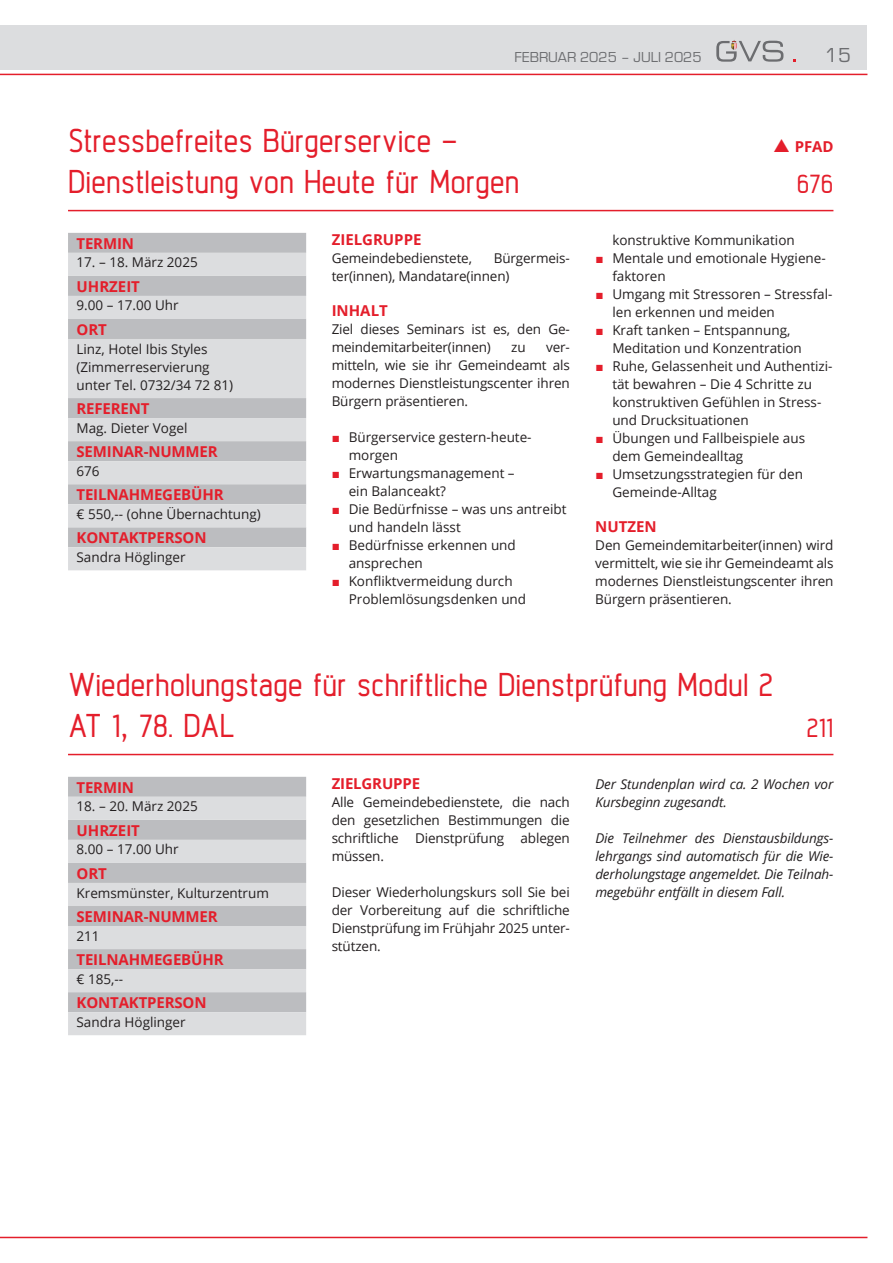
<style>
.page{position:relative;width:893px;height:1263px;background:#fff}
.page>*{position:absolute;margin:0;border:0;box-sizing:border-box;transform-origin:0 0}
.t1{font:500 33px/40.5px "Intropol";letter-spacing:-.005em;color:#e41e2b}
.t2{font:500 27px "Intropol";letter-spacing:-.01em;color:#e41e2b}
.t3{font:21px "Eurostile";color:#6c6d70}
.t4{font:700 15px "Open Sans";letter-spacing:-.01em;color:#e41e2b}
.t5{font:15px "Eurostile";color:#6c6d70}
.t6{font:13.5px/18px "Open Sans";color:#231f20}
.t7{font:italic 13.5px/18px "Open Sans";letter-spacing:-.01em;color:#231f20}
.s1{font-family:"Times New Roman";color:#e41e2b}
.s2{font-family:"Scala Sans Pro";font-weight:400}
</style>
<div class="page">
<div style="left:0;top:26px;width:867px;height:44px;background:#dcdddf"></div>
<hr style="left:0;top:74px;width:867px;height:1px;background:#e41e2b">
<hr style="left:0;top:1237px;width:867px;height:1px;background:#e41e2b">
<svg style="left:716px;top:40px;width:67px;height:22px"></svg>
<hr style="left:68px;top:210px;width:765px;height:1px;background:#e41e2b">
<div style="left:68px;top:233px;width:238px;height:20px;background:#bcbdc0"></div>
<svg style="left:68px;top:253px;width:238px;height:317px;background:#d0d1d3"></svg>
<hr style="left:68px;top:754px;width:765px;height:1px;background:#e41e2b">
<div style="left:68px;top:777px;width:238px;height:20px;background:#bcbdc0"></div>
<svg style="left:68px;top:797px;width:238px;height:238px;background:#cecfd2"></svg>
<h1 class="t1" style="left:68px;top:120px;width:391px">Stressbefreites Bürgerservice –</h1>
<p class="t5" style="left:515px;top:47px;width:189px">FEBRUAR 2025 – JULI 2025</p>
<h3 class="t3" style="left:825px;top:40px;width:27px">15</h3>
<p class="t4" style="left:795px;top:136px;width:40px">PFAD</p>
<h1 class="t1" style="left:68px;top:160px;width:453px">Dienstleistung von Heute für Morgen</h1>
<h2 class="t2" style="left:797px;top:168px;width:38px">676</h2>
<p class="t4" style="left:77px;top:233px;width:59px">TERMIN</p>
<p class="t6" style="left:77px;top:253px;width:123px">17. – 18. März 2025</p>
<p class="t4" style="left:77px;top:276px;width:65px">UHRZEIT</p>
<p class="t6" style="left:77px;top:296px;width:104px">9.00 – 17.00 Uhr</p>
<p class="t4" style="left:77px;top:319px;width:32px">ORT</p>
<p class="t6" style="left:77px;top:339px;width:158px">Linz, Hotel Ibis Styles (Zimmerreservierung unter Tel. 0732/34 72 81)</p>
<p class="t4" style="left:77px;top:398px;width:75px">REFERENT</p>
<p class="t6" style="left:77px;top:418px;width:112px">Mag. Dieter Vogel</p>
<p class="t4" style="left:77px;top:441px;width:143px">SEMINAR-NUMMER</p>
<p class="t6" style="left:77px;top:461px;width:25px">676</p>
<p class="t4" style="left:77px;top:484px;width:149px">TEILNAHMEGEBÜHR</p>
<p class="t6" style="left:77px;top:504px;width:186px">€ 550,-- (ohne Übernachtung)</p>
<p class="t4" style="left:77px;top:527px;width:132px">KONTAKTPERSON</p>
<p class="t6" style="left:77px;top:548px;width:111px">Sandra Höglinger</p>
<p class="t4" style="left:332px;top:229px;width:91px">ZIELGRUPPE</p>
<p class="t6" style="left:332px;top:249px;width:142px">Gemeindebedienstete,</p>
<p class="t6" style="left:612px;top:231px;width:184px">konstruktive Kommunikation</p>
<p class="t6" style="left:612px;top:249px;width:215px;text-indent:-17px"><span class="s1">■</span> Mentale und emotionale Hygiene&shy;faktoren</p>
<p class="t6" style="left:612px;top:285px;width:222px;text-indent:-17px"><span class="s1">■</span> Umgang mit Stressoren – Stressfal&shy;len erkennen und meiden</p>
<p class="t6" style="left:612px;top:321px;width:191px;text-indent:-17px"><span class="s1">■</span> Kraft tanken – Entspannung,<br>Meditation und Konzentration</p>
<p class="t6" style="left:612px;top:356px;width:222px;text-indent:-17px"><span class="s1">■</span> Ruhe, Gelassenheit und Authentizi&shy;tät bewahren – Die 4 Schritte zu konstruktiven Gefühlen in Stress&shy;und Drucksituationen</p>
<p class="t6" style="left:612px;top:428px;width:194px;text-indent:-17px"><span class="s1">■</span> Übungen und Fallbeispiele aus dem Gemeindealltag</p>
<p class="t6" style="left:612px;top:464px;width:192px;text-indent:-17px"><span class="s1">■</span> Umsetzungsstrategien für den<br>Gemeinde-Alltag</p>
<p class="t4" style="left:595px;top:516px;width:63px">NUTZEN</p>
<p class="t6" style="left:595px;top:536px;width:240px;text-align:justify">Den Gemeindemitarbeiter(innen) wird vermittelt, wie sie ihr Gemeindeamt als modernes Dienstleistungscenter ihren Bürgern präsentieren.</p>
<p class="t6" style="left:332px;top:249px;width:240px;text-indent:162px">Bürgermeis&shy;ter(innen), Mandatare(innen)</p>
<p class="t4" style="left:332px;top:300px;width:58px">INHALT</p>
<p class="t6" style="left:332px;top:320px;width:240px">Ziel dieses Seminars ist es, den Ge&shy;meindemitarbeiter(innen)</p>
<p class="t6" style="left:332px;top:338px;width:240px;text-align:justify;text-indent:214px">ver&shy;mitteln, wie sie ihr Gemeindeamt als modernes Dienstleistungscenter ihren Bürgern präsentieren.</p>
<p class="t6" style="left:349px;top:428px;width:184px;text-indent:-17px"><span class="s1">■</span> Bürgerservice gestern-heute&shy;morgen</p>
<p class="t6" style="left:349px;top:464px;width:167px;text-indent:-17px"><span class="s1">■</span> Erwartungsmanagement – ein Balanceakt?</p>
<p class="t6" style="left:349px;top:500px;width:219px;text-indent:-17px"><span class="s1">■</span> Die Bedürfnisse – was uns antreibt und handeln lässt</p>
<p class="t6" style="left:349px;top:536px;width:169px;text-indent:-17px"><span class="s1">■</span> Bedürfnisse erkennen und ansprechen</p>
<p class="t6" style="left:349px;top:572px;width:179px;text-indent:-17px"><span class="s1">■</span> Konfliktvermeidung durch<br>Problemlösungsdenken und</p>
<p class="t6" style="left:511px;top:338px;width:16px">zu</p>
<h1 class="t1" style="left:68px;top:663px;width:707px">Wiederholungstage für schriftliche Dienstprüfung Modul 2<br>AT 1<span class="s2">,</span> 78. DAL</h1>
<h2 class="t2" style="left:807px;top:711px;width:28px">211</h2>
<p class="t4" style="left:77px;top:776px;width:59px">TERMIN</p>
<p class="t6" style="left:77px;top:797px;width:123px">18. – 20. März 2025</p>
<p class="t4" style="left:77px;top:819px;width:65px">UHRZEIT</p>
<p class="t6" style="left:77px;top:840px;width:104px">8.00 – 17.00 Uhr</p>
<p class="t4" style="left:77px;top:863px;width:32px">ORT</p>
<p class="t6" style="left:77px;top:883px;width:194px">Kremsmünster, Kulturzentrum</p>
<p class="t4" style="left:77px;top:906px;width:143px">SEMINAR-NUMMER</p>
<p class="t6" style="left:77px;top:926px;width:25px">211</p>
<p class="t4" style="left:77px;top:949px;width:149px">TEILNAHMEGEBÜHR</p>
<p class="t6" style="left:77px;top:969px;width:48px">€ 185,--</p>
<p class="t4" style="left:77px;top:992px;width:132px">KONTAKTPERSON</p>
<p class="t6" style="left:77px;top:1012px;width:111px">Sandra Höglinger</p>
<p class="t4" style="left:332px;top:773px;width:90px">ZIELGRUPPE</p>
<p class="t6" style="left:332px;top:792px;width:240px;text-align:justify">Alle Gemeindebedienstete, die nach den gesetzlichen Bestimmungen die schriftliche Dienstprüfung ablegen müssen.</p>
<p class="t6" style="left:332px;top:882px;width:240px;text-align:justify">Dieser Wiederholungskurs soll Sie bei der Vorbereitung auf die schriftliche Dienstprüfung im Frühjahr 2025 unter&shy;stützen.</p>
<p class="t7" style="left:595px;top:774px;width:240px">Der Stundenplan wird ca. 2 Wochen vor<br>Kursbeginn zugesandt.</p>
<p class="t7" style="left:595px;top:828px;width:240px;text-align:justify">Die Teilnehmer des Dienstausbildungs&shy;lehrgangs sind automatisch für die Wie&shy;derholungstage angemeldet. Die Teilnah&shy;megebühr entfällt in diesem Fall.</p>
</div>
